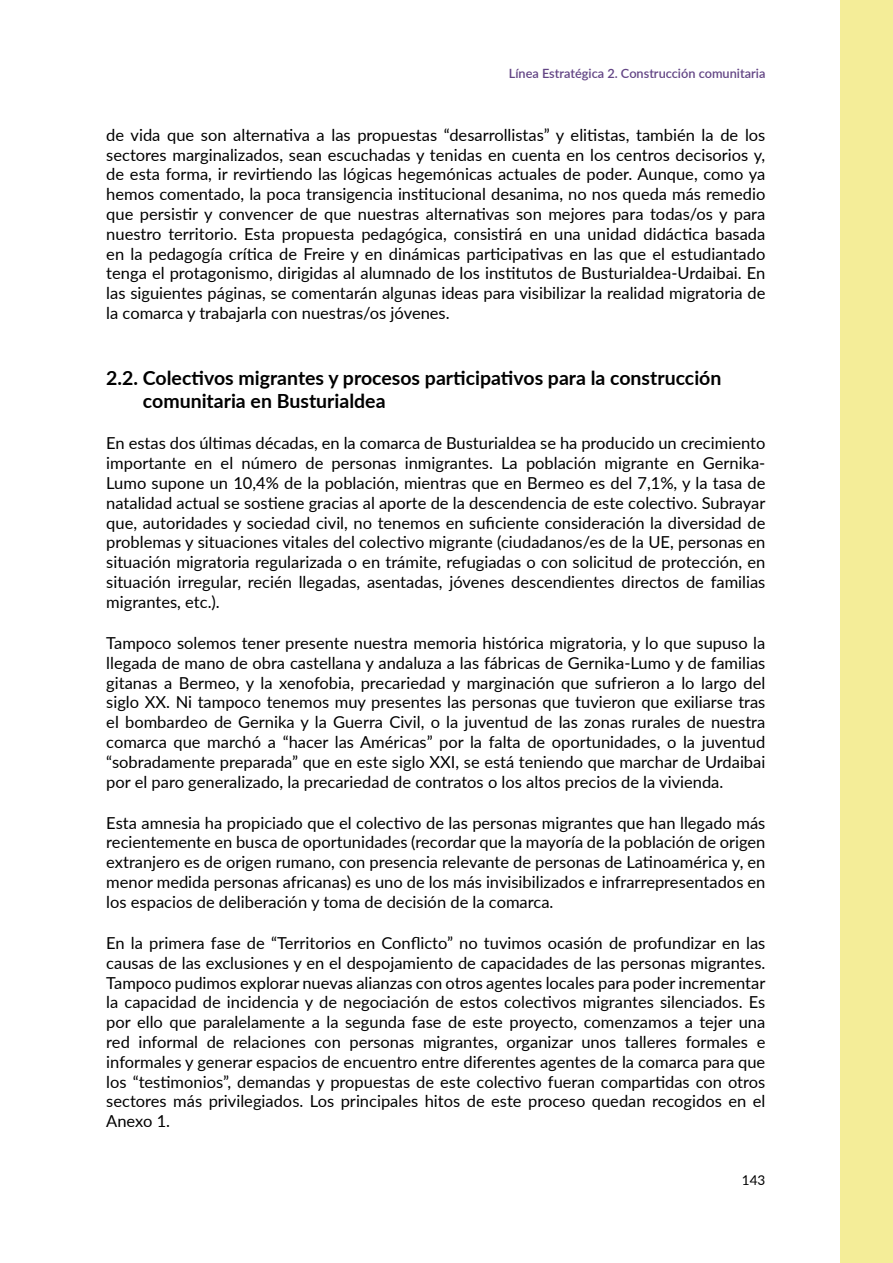
<style>
.page{position:relative;width:893px;height:1263px;background:#fff}
.page>*{position:absolute;margin:0;border:0;box-sizing:border-box;transform-origin:0 0}
.t1{font:700 19.5px/23.4px "Lato";color:#000}
.t2{font:16.5px/19.8px "Lato";color:#000;text-align:justify}
.t3{font:13.5px "Lato";color:#000}
.t4{font:600 12.75px "Lato";color:#624484}
</style>
<div class="page">
<div style="left:840px;top:0;width:53px;height:1263px;background:#f4ed98"></div>
<p class="t4" style="left:509px;top:64px;width:258px">Línea Estratégica 2. Construcción comunitaria</p>
<p class="t2" style="left:106px;top:124px;width:661px">de vida que son alternativa a las propuestas “desarrollistas” y elitistas, también la de los sectores marginalizados, sean escuchadas y tenidas en cuenta en los centros decisorios y, de esta forma, ir revirtiendo las lógicas hegemónicas actuales de poder. Aunque, como ya hemos comentado, la poca transigencia institucional desanima, no nos queda más remedio que persistir y convencer de que nuestras alternativas son mejores para todas/os y para nuestro territorio. Esta propuesta pedagógica, consistirá en una unidad didáctica basada en la pedagogía crítica de Freire y en dinámicas participativas en las que el estudiantado tenga el protagonismo, dirigidas al alumnado de los institutos de Busturialdea-Urdaibai. En las siguientes páginas, se comentarán algunas ideas para visibilizar la realidad migratoria de la comarca y trabajarla con nuestras/os jóvenes.</p>
<p class="t1" style="left:143px;top:365px;width:580px;text-indent:-37px">2.2. Colectivos migrantes y procesos participativos para la construcción comunitaria en Busturialdea</p>
<p class="t2" style="left:106px;top:433px;width:661px">En estas dos últimas décadas, en la comarca de Busturialdea se ha producido un crecimiento importante en el número de personas inmigrantes. La población migrante en Gernika-Lumo supone un 10,4% de la población, mientras que en Bermeo es del 7,1%, y la tasa de natalidad actual se sostiene gracias al aporte de la descendencia de este colectivo. Subrayar que, autoridades y sociedad civil, no tenemos en suficiente consideración la diversidad de problemas y situaciones vitales del colectivo migrante (ciudadanos/es de la UE, personas en situación migratoria regularizada o en trámite, refugiadas o con solicitud de protección, en situación irregular, recién llegadas, asentadas, jóvenes descendientes directos de familias migrantes, etc.).</p>
<p class="t2" style="left:106px;top:632px;width:661px">Tampoco solemos tener presente nuestra memoria histórica migratoria, y lo que supuso la llegada de mano de obra castellana y andaluza a las fábricas de Gernika-Lumo y de familias gitanas a Bermeo, y la xenofobia, precariedad y marginación que sufrieron a lo largo del siglo XX. Ni tampoco tenemos muy presentes las personas que tuvieron que exiliarse tras el bombardeo de Gernika y la Guerra Civil, o la juventud de las zonas rurales de nuestra comarca que marchó a “hacer las Américas” por la falta de oportunidades, o la juventud “sobradamente preparada” que en este siglo XXI, se está teniendo que marchar de Urdaibai por el paro generalizado, la precariedad de contratos o los altos precios de la vivienda.</p>
<p class="t2" style="left:106px;top:812px;width:661px">Esta amnesia ha propiciado que el colectivo de las personas migrantes que han llegado más recientemente en busca de oportunidades (recordar que la mayoría de la población de origen extranjero es de origen rumano, con presencia relevante de personas de Latinoamérica y, en menor medida personas africanas) es uno de los más invisibilizados e infrarrepresentados en los espacios de deliberación y toma de decisión de la comarca.</p>
<p class="t2" style="left:106px;top:932px;width:661px">En la primera fase de “Territorios en Conflicto” no tuvimos ocasión de profundizar en las causas de las exclusiones y en el despojamiento de capacidades de las personas migrantes.<br>Tampoco pudimos explorar nuevas alianzas con otros agentes locales para poder incrementar la capacidad de incidencia y de negociación de estos colectivos migrantes silenciados. Es por ello que paralelamente a la segunda fase de este proyecto, comenzamos a tejer una red informal de relaciones con personas migrantes, organizar unos talleres formales e informales y generar espacios de encuentro entre diferentes agentes de la comarca para que los “testimonios”, demandas y propuestas de este colectivo fueran compartidas con otros sectores más privilegiados. Los principales hitos de este proceso quedan recogidos en el Anexo 1.</p>
<p class="t3" style="left:742px;top:1170px;width:25px">143</p>
</div>
